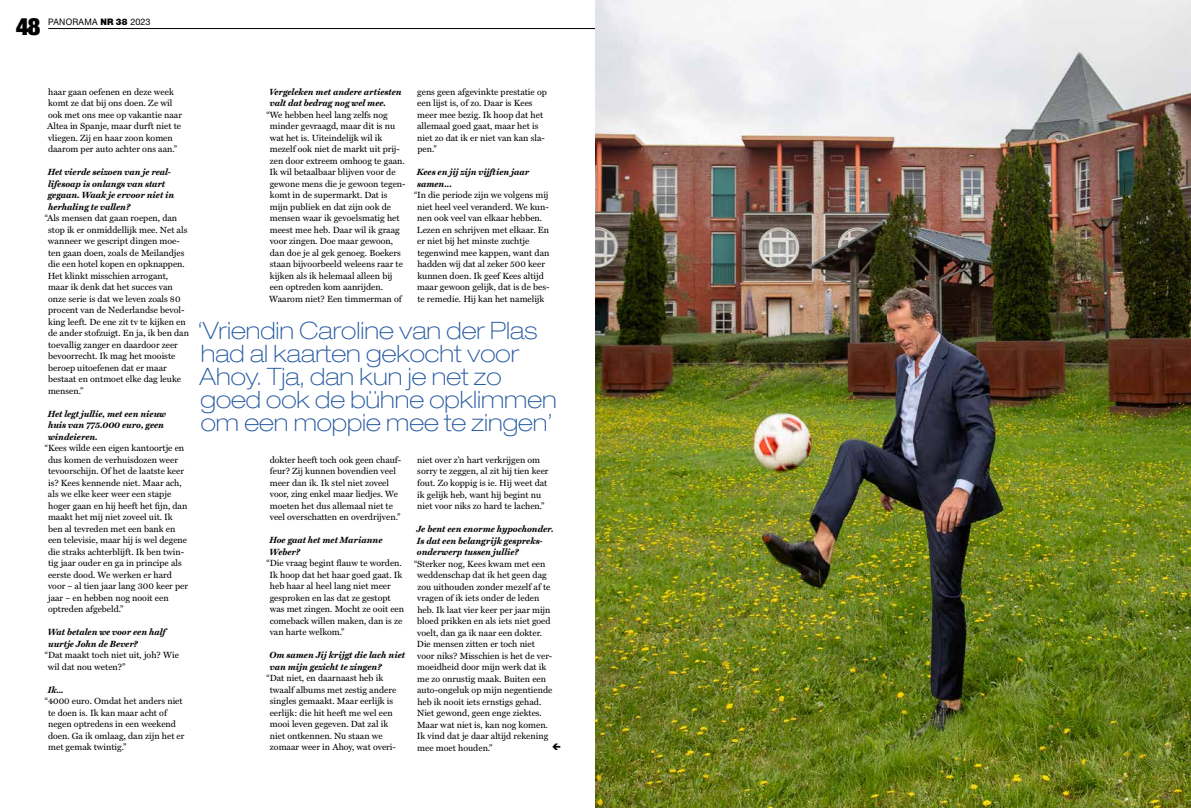
<style>
.page{position:relative;width:1191px;height:808px;background:#fff}
.page>*{position:absolute;margin:0;border:0;box-sizing:border-box;transform-origin:0 0}
.t1{font:100 expanded 24px/23px "Helvetica Neue LT Std";color:#2459a0}
.t2{font:900 condensed 24px "Helvetica Neue LT Std";color:#000}
.t3{font:9px/11.5px "Miller Text";color:#000}
.t4{font:italic 700 9px/11.5px "Miller Text";color:#000}
.t5{font:9px "Helvetica Neue LT Std";letter-spacing:.03em;color:#000;scale:.95 1}
.s1{font-weight:900}
</style>
<div class="page">
<hr style="left:48px;top:28px;width:1095px;height:1px;background:#000">
<img style="left:595px;top:0;width:596px;height:808px">
<h1 class="t2" style="left:16px;top:11px;width:26px">48</h1>
<p class="t5" style="left:48px;top:16px;width:109px">PANORAMA <span class="s1">NR 38</span> 2023</p>
<p class="t3" style="left:47px;top:86px;width:136px">haar gaan oefenen en deze week komt ze dat bij ons doen. Ze wil ook met ons mee op vakantie naar<br>Altea in Spanje, maar durft niet te vliegen. Zij en haar zoon komen daarom per auto achter ons aan.”</p>
<p class="t4" style="left:48px;top:167px;width:128px">Het vierde seizoen van je real&shy;lifesoap is onlangs van start gegaan. Waak je ervoor niet in herhaling te vallen?</p>
<p class="t3" style="left:48px;top:213px;width:143px;text-indent:-3px">“Als mensen dat gaan roepen, dan stop ik er onmiddellijk mee. Net als wanneer we gescript dingen moe&shy;ten gaan doen, zoals de Meilandjes die een hotel kopen en opknappen.<br>Het klinkt misschien arrogant, maar ik denk dat het succes van onze serie is dat we leven zoals 80 procent van de Nederlandse bevol&shy;king leeft. De ene zit tv te kijken en de ander stofzuigt. En ja, ik ben dan toevallig zanger en daardoor zeer bevoorrecht. Ik mag het mooiste beroep uitoefenen dat er maar bestaat en ontmoet elke dag leuke mensen.”</p>
<p class="t4" style="left:48px;top:408px;width:120px">Het legt jullie, met een nieuw huis van 775.000 euro, geen windeieren.</p>
<p class="t3" style="left:48px;top:443px;width:142px;text-indent:-3px">“Kees wilde een eigen kantoortje en dus komen de verhuisdozen weer tevoorschijn. Of het de laatste keer is? Kees kennende niet. Maar ach, als we elke keer weer een stapje hoger gaan en hij heeft het fijn, dan maakt het mij niet zoveel uit. Ik ben al tevreden met een bank en een televisie, maar hij is wel degene die straks achterblijft. Ik ben twin&shy;tig jaar ouder en ga in principe als eerste dood. We werken er hard voor – al tien jaar lang 300 keer per jaar – en hebben nog nooit een optreden afgebeld.”</p>
<p class="t4" style="left:48px;top:627px;width:119px">Wat betalen we voor een half uurtje John de Bever?</p>
<p class="t3" style="left:48px;top:650px;width:133px;text-indent:-3px">“Dat maakt toch niet uit, joh? Wie wil dat nou weten?”</p>
<p class="t4" style="left:48px;top:684px;width:18px">Ik…</p>
<p class="t3" style="left:48px;top:696px;width:138px;text-indent:-3px">“4000 euro. Omdat het anders niet te doen is. Ik kan maar acht of negen optredens in een weekend doen. Ga ik omlaag, dan zijn het er met gemak twintig.”</p>
<p class="t4" style="left:269px;top:86px;width:134px">Vergeleken met andere artiesten valt dat bedrag nog wel mee.</p>
<p class="t3" style="left:269px;top:109px;width:138px;text-indent:-3px">“We hebben heel lang zelfs nog minder gevraagd, maar dit is nu wat het is. Uiteindelijk wil ik mezelf ook niet de markt uit prij&shy;zen door extreem omhoog te gaan.<br>Ik wil betaalbaar blijven voor de gewone mens die je gewoon tegen&shy;komt in de supermarkt. Dat is mijn publiek en dat zijn ook de mensen waar ik gevoelsmatig het meest mee heb. Daar wil ik graag voor zingen. Doe maar gewoon, dan doe je al gek genoeg. Boekers staan bijvoorbeeld weleens raar te kijken als ik helemaal alleen bij een optreden kom aanrijden.<br>Waarom niet? Een timmerman of</p>
<p class="t3" style="left:417px;top:86px;width:131px">gens geen afgevinkte prestatie op een lijst is, of zo. Daar is Kees meer mee bezig. Ik hoop dat het allemaal goed gaat, maar het is niet zo dat ik er niet van kan sla&shy;pen.”</p>
<p class="t4" style="left:417px;top:167px;width:114px">Kees en jij zijn vijftien jaar samen...</p>
<p class="t3" style="left:417px;top:190px;width:134px;text-indent:-3px">“In die periode zijn we volgens mij niet heel veel veranderd. We kun&shy;nen ook veel van elkaar hebben.<br>Lezen en schrijven met elkaar. En er niet bij het minste zuchtje tegenwind mee kappen, want dan hadden wij dat al zeker 500 keer kunnen doen. Ik geef Kees altijd maar gewoon gelijk, dat is de bes&shy;te remedie. Hij kan het namelijk</p>
<h1 class="t1" style="left:198px;top:319px;width:360px">‘Vriendin Caroline van der Plas had al kaarten gekocht voor<br>Ahoy. Tja, dan kun je net zo goed ook de bühne opklimmen om een moppie mee te zingen’</h1>
<p class="t3" style="left:270px;top:454px;width:133px">dokter heeft toch ook geen chauf&shy;feur? Zij kunnen bovendien veel meer dan ik. Ik stel niet zoveel voor, zing enkel maar liedjes. We moeten het dus allemaal niet te veel overschatten en overdrijven.”</p>
<p class="t4" style="left:269px;top:535px;width:115px">Hoe gaat het met Marianne<br>Weber?</p>
<p class="t3" style="left:269px;top:558px;width:136px;text-indent:-3px">“Die vraag begint flauw te worden.<br>Ik hoop dat het haar goed gaat. Ik heb haar al heel lang niet meer gesproken en las dat ze gestopt was met zingen. Mocht ze ooit een comeback willen maken, dan is ze van harte welkom.”</p>
<p class="t4" style="left:269px;top:650px;width:137px">Om samen Jij krijgt die lach niet van mijn gezicht te zingen?</p>
<p class="t3" style="left:270px;top:673px;width:128px;text-indent:-3px">“Dat niet, en daarnaast heb ik twaalf albums met zestig andere singles gemaakt. Maar eerlijk is eerlijk: die hit heeft me wel een mooi leven gegeven. Dat zal ik niet ontkennen. Nu staan we zomaar weer in Ahoy, wat overi-</p>
<p class="t3" style="left:417px;top:454px;width:133px">niet over z’n hart verkrijgen om sorry te zeggen, al zit hij tien keer fout. Zo koppig is ie. Hij weet dat ik gelijk heb, want hij begint nu niet voor niks zo hard te lachen.”</p>
<p class="t4" style="left:416px;top:523px;width:139px">Je bent een enorme hypochonder.<br>Is dat een belangrijk gespreks&shy;onderwerp tussen jullie?</p>
<p class="t3" style="left:417px;top:558px;width:137px;text-indent:-3px">“Sterker nog, Kees kwam met een weddenschap dat ik het geen dag zou uithouden zonder mezelf af te vragen of ik iets onder de leden heb. Ik laat vier keer per jaar mijn bloed prikken en als iets niet goed voelt, dan ga ik naar een dokter.<br>Die mensen zitten er toch niet voor niks? Misschien is het de ver&shy;moeidheid door mijn werk dat ik me zo onrustig maak. Buiten een auto-ongeluk op mijn negentiende heb ik nooit iets ernstigs gehad.<br>Niet gewond, geen enge ziektes.<br>Maar wat niet is, kan nog komen.<br>Ik vind dat je daar altijd rekening mee moet houden.”</p>
</div>
